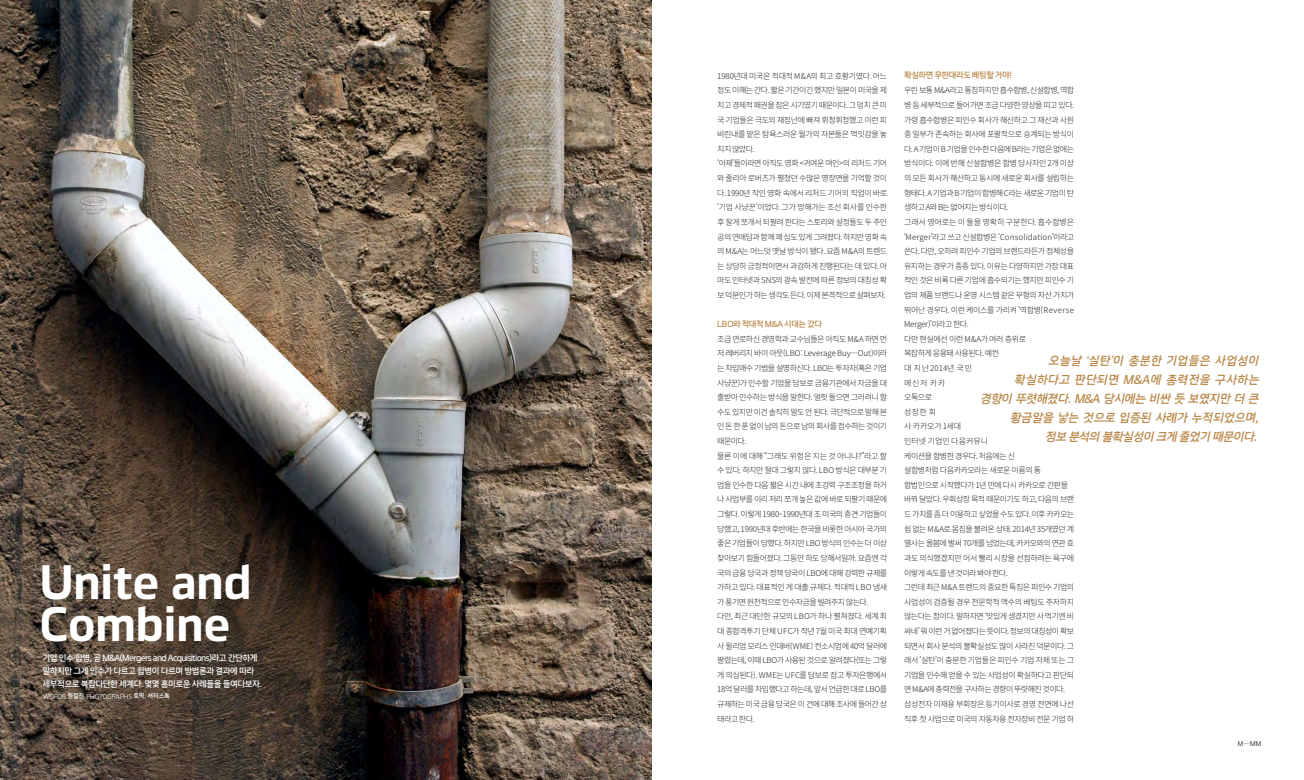
<style>
.page{position:relative;width:1304px;height:780px;background:#fff}
.page>*{position:absolute;margin:0;border:0;box-sizing:border-box;transform-origin:0 0}
.Miu-영문_제목{font:600 45px/42px "Hankook";color:#fff}
.Miu-전문{font:italic 12px/19.2px "Hankook KR Regular";color:#b98747;text-align:right}
.Miu-전문-2{font:8.5px/13px "Hankook KR Regular";letter-spacing:-.07em;color:#fff}
.Miu-중제{font:8.3px "Hankook KR Regular";letter-spacing:-.055em;color:#b98747}
.Miu-본문{font:300 8px/14.6px "Noto Sans CJ Kkr";letter-spacing:-.065em;color:#231f20;text-align:justify}
.Miu-본문-2{font:300 8px/14.6px "Noto Sans CJ Kkr";letter-spacing:-.045em;color:#231f20}
.t1{font:6.5px "Hankook";color:#231f20}
.t2{font:6.2px "Hankook";color:#fff}
.s1{font-family:"Hankook KR Regular"}
</style>
<div class="page">
<img style="left:0;top:0;width:652px;height:780px">
<p class="Miu-영문_제목" style="left:40px;top:558px;width:213px">Unite and<br>Combine</p>
<p class="Miu-전문-2" style="left:43px;top:651px;width:221px">기업 인수·합병, 곧 M&amp;A(Mergers and Acquisitions)라고 간단하게 말하지만 그게 인수가 다르고 합병이 다르며 방법론과 결과에 따라 세부적으로 복잡다단한 세계다. 몇몇 흥미로운 사례들을 들여다보자.</p>
<p class="t2" style="left:44px;top:691px;width:128px">WORDS <span class="s1">정철진</span> PHOTOGRAPHS <span class="s1">토픽, 셔터스톡</span></p>
<p class="Miu-본문" style="left:717px;top:69px;width:172px">1980년대 미국은 적대적 M&amp;A의 최고 호황기였다. 어느 정도 이해는 간다. 짧은 기간이긴 했지만 일본이 미국을 제 치고 경제적 패권을 잡은 시기였기 때문이다. 그 덩치 큰 미 국 기업들은 극도의 재정난에 빠져 휘청휘청했고 이런 피 비린내를 맡은 탐욕스러운 월가의 자본들은 먹잇감을 놓 치지 않았다.</p>
<p class="Miu-본문" style="left:717px;top:156px;width:172px">‘아재’들이라면 아직도 영화 &lt;귀여운 여인&gt;의 리처드 기어 와 줄리아 로버츠가 펼쳤던 수많은 명장면을 기억할 것이 다. 1990년 작인 영화 속에서 리처드 기어의 직업이 바로 ‘기업 사냥꾼’이었다. 그가 망해가는 조선 회사를 인수한 후 잘게 쪼개서 되팔려 한다는 스토리와 설정들도 두 주인 공의 연애담과 함께 꽤 심도 있게 그려졌다. 하지만 영화 속 의 M&amp;A는 어느덧 옛날 방식이 됐다. 요즘 M&amp;A의 트렌드 는 상당히 긍정적이면서 과감하게 진행된다는 데 있다. 아 마도 인터넷과 SNS의 광속 발전에 따른 정보의 대칭성 확 보 덕분인가 하는 생각도 든다. 이제 본격적으로 살펴보자.</p>
<p class="Miu-중제" style="left:717px;top:319px;width:106px">LBO와 적대적 M&amp;A 시대는 갔다</p>
<p class="Miu-본문" style="left:717px;top:332px;width:172px">조금 연로하신 경영학과 교수님들은 아직도 M&amp;A 하면 먼 저 레버리지 바이 아웃(LBO: Leverage Buy—Out)이라 는 차입매수 기법을 설명하신다. LBO는 투자자(혹은 기업 사냥꾼)가 인수할 기업을 담보로 금융기관에서 자금을 대 출받아 인수하는 방식을 말한다. 얼핏 들으면 그러려니 할 수도 있지만 이건 솔직히 말도 안 된다. 극단적으로 말해 본 인 돈 한 푼 없이 남의 돈으로 남의 회사를 접수하는 것이기 때문이다.</p>
<p class="Miu-본문" style="left:717px;top:448px;width:172px">물론 이에 대해 “그래도 위험은 지는 것 아니냐?”라고 할 수 있다. 하지만 절대 그렇지 않다. LBO 방식은 대부분 기 업을 인수한 다음 짧은 시간 내에 초강력 구조조정을 하거 나 사업부를 이리 저리 쪼개 높은 값에 바로 되팔기 때문에 그렇다. 이렇게 1980~1990년대 초 미국의 중견 기업들이 당했고, 1990년대 후반에는 한국을 비롯한 아시아 국가의 좋은 기업들이 당했다. 하지만 LBO 방식의 인수는 더 이상 찾아보기 힘들어졌다. 그동안 하도 당해서일까. 요즘엔 각 국의 금융 당국과 정책 당국이 LBO에 대해 강력한 규제를 가하고 있다. 대표적인 게 대출 규제다. 적대적 LBO 냄새 가 풍기면 원천적으로 인수자금을 빌려주지 않는다.</p>
<p class="Miu-본문" style="left:717px;top:609px;width:172px">다만, 최근 대단한 규모의 LBO가 하나 펼쳐졌다. 세계 최 대 종합격투기 단체 UFC가 작년 7월 미국 최대 연예기획 사 윌리엄 모리스 인데버(WME) 컨소시엄에 40억 달러에 팔렸는데, 이때 LBO가 사용된 것으로 알려졌다(또는 그렇 게 의심된다). WME는 UFC를 담보로 잡고 투자은행에서 18억 달러를 차입했다고 하는데, 앞서 언급한 대로 LBO를 규제하는 미국 금융 당국은 이 건에 대해 조사에 들어간 상 태라고 한다.</p>
<p class="Miu-중제" style="left:904px;top:71px;width:109px">확실하면 무한대라도 베팅할 거야!</p>
<p class="Miu-본문" style="left:904px;top:83px;width:172px">우린 보통 M&amp;A라고 통칭하지만 흡수합병, 신설합병, 역합 병 등 세부적으로 들어가면 조금 다양한 양상을 띠고 있다. 가령 흡수합병은 피인수 회사가 해산하고 그 재산과 사원 중 일부가 존속하는 회사에 포괄적으로 승계되는 방식이 다. A 기업이 B 기업을 인수한 다음에 B라는 기업은 없애는 방식이다. 이에 반해 신설합병은 합병 당사자인 2개 이상 의 모든 회사가 해산하고 동시에 새로운 회사를 설립하는 형태다. A 기업과 B 기업이 합병해 C라는 새로운 기업이 탄 생하고 A와 B는 없어지는 방식이다.</p>
<p class="Miu-본문" style="left:904px;top:215px;width:172px">그래서 영어로는 이 둘을 명확히 구분한다. 흡수합병은 ‘Merger’라고 쓰고 신설합병은 ‘Consolidation’이라고 쓴다. 다만, 오히려 피인수 기업의 브랜드라든가 정체성을 유지하는 경우가 종종 있다. 이유는 다양하지만 가장 대표 적인 것은 비록 다른 기업에 흡수되기는 했지만 피인수 기 업의 제품 브랜드나 운영 시스템 같은 무형의 자산 가치가 뛰어난 경우다. 이런 케이스를 가리켜 ‘역합병(Reverse Merger)’이라고 한다.</p>
<p class="Miu-본문" style="left:904px;top:332px;width:172px;text-align:left">다만 현실에선 이런 M&amp;A가 여러 층위로<br>복잡하게 응용돼 사용된다. 예컨<br>대 지난 2014년 국민<br>메신저 카카<br>오톡으로<br>성장한 회<br>사 카카오가 1세대<br>인터넷 기업인 다음커뮤니<br>케이션을 합병한 경우다. 처음에는 신<br>설합병처럼 다음카카오라는 새로운 이름의 통 합법인으로 시작했다가 1년 만에 다시 카카오로 간판을 바꿔 달았다. 우회상장 목적 때문이기도 하고, 다음의 브랜 드 가치를 좀 더 이용하고 싶었을 수도 있다. 이후 카카오는 쉼 없는 M&amp;A로 몸집을 불려온 상태. 2014년 35개였던 계 열사는 올봄에 벌써 70개를 넘었는데, 카카오와의 연관 효 과도 의식했겠지만 어서 빨리 시장을 선점하려는 욕구에 이렇게 속도를 낸 것이라 봐야 한다.</p>
<p class="Miu-본문" style="left:904px;top:580px;width:172px">그런데 최근 M&amp;A 트렌드의 중요한 특징은 피인수 기업의 사업성이 검증될 경우 천문학적 액수의 베팅도 주저하지 않는다는 점이다. 말하자면 ‘맛있게 생겼지만 사 먹기엔 비 싸네’ 뭐 이런 거 없어졌다는 뜻이다. 정보의 대칭성이 확보 되면서 회사 분석의 불확실성도 많이 사라진 덕분이다. 그 래서 ‘실탄’이 충분한 기업들은 피인수 기업 자체 또는 그 기업을 인수해 얻을 수 있는 사업성이 확실하다고 판단되 면 M&amp;A에 총력전을 구사하는 경향이 뚜렷해진 것이다.</p>
<p class="Miu-본문-2" style="left:904px;top:697px;width:172px">삼성전자 이재용 부회장은 등기이사로 경영 전면에 나선 직후 첫 사업으로 미국의 자동차용 전자장비 전문 기업 하</p>
<p class="Miu-전문" style="left:980px;top:351px;width:284px">오늘날 ‘실탄’이 충분한 기업들은 사업성이<br>확실하다고 판단되면 M&amp;A에 총력전을 구사하는 경향이 뚜렷해졌다.M&amp;A 당시에는 비싼 듯 보였지만 더 큰 황금알을 낳는 것으로 입증된 사례가 누적되었으며,<br>정보 분석의 불확실성이 크게 줄었기 때문이다.</p>
<p class="t1" style="left:1238px;top:738px;width:25px">M····MM</p>
</div>
